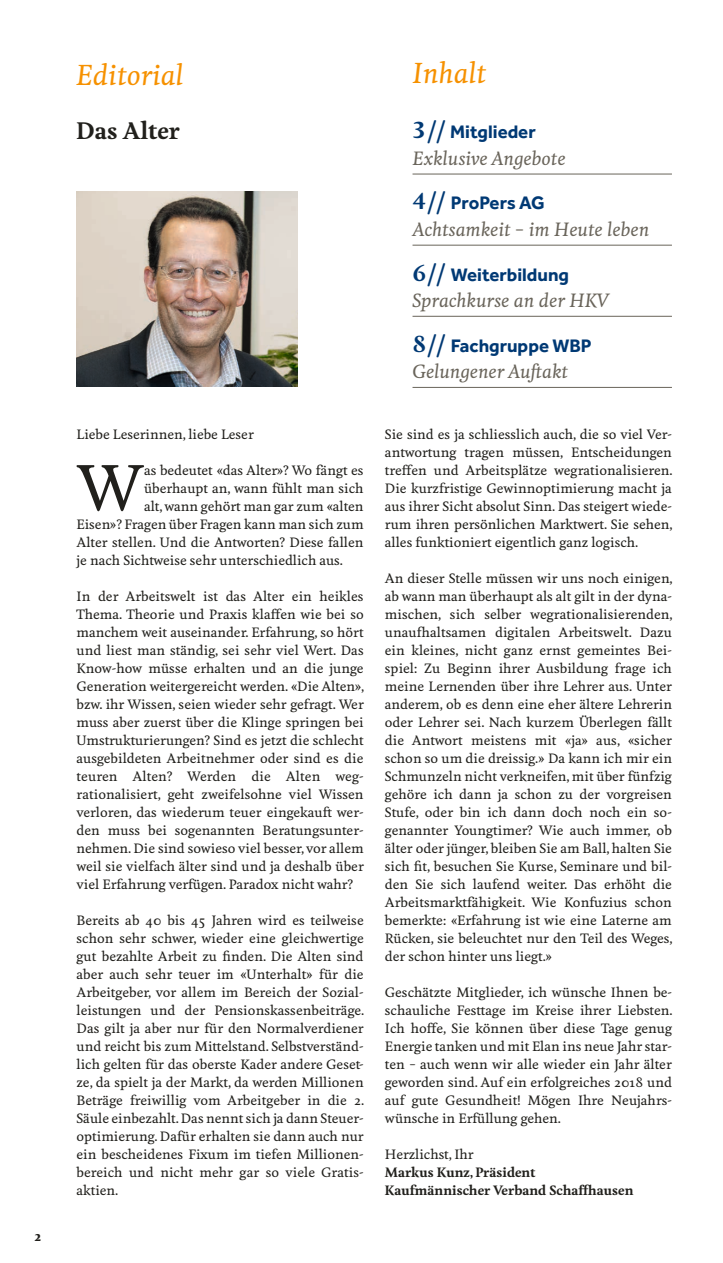
<style>
.page{position:relative;width:723px;height:1263px;background:#fff}
.page>*{position:absolute;margin:0;border:0;box-sizing:border-box;transform-origin:0 0}
.t1{font:500 61.35px "Feijoa";color:#21201c}
.t2{font:italic 500 27px "Feijoa";color:#f69100}
.t3{font:700 22.5px "Feijoa";color:#21201c}
.t4{font:700 18.75px "Effra Std";color:#003974}
.t5{font:italic 500 18px "Feijoa";color:#69645a}
.t6{font:700 13.5px "Feijoa";color:#21201c}
.t7{font:500 12.75px/18px "Feijoa";color:#21201c;text-align:justify}
.t8{font:700 12.75px/18px "Feijoa";color:#21201c}
.s1{font-family:"Feijoa";font-size:21.75px}
</style>
<div class="page">
<img style="left:77px;top:191px;width:221px;height:196px">
<hr style="left:412px;top:174px;width:260px;height:1px;background:#69645a">
<hr style="left:412px;top:245px;width:260px;height:1px;background:#69645a">
<hr style="left:412px;top:316px;width:260px;height:1px;background:#69645a">
<hr style="left:412px;top:387px;width:260px;height:1px;background:#69645a">
<p class="t6" style="left:34px;top:1226px;width:9px">2</p>
<h2 class="t2" style="left:76px;top:57px;width:109px">Editorial</h2>
<h2 class="t2" style="left:412px;top:56px;width:75px">Inhalt</h2>
<h3 class="t3" style="left:77px;top:115px;width:105px">Das Alter</h3>
<h3 class="t4" style="left:412px;top:121px;width:125px"><span class="s1">3 //</span> Mitglieder</h3>
<h3 class="t5" style="left:412px;top:147px;width:154px">Exklusive Angebote</h3>
<h3 class="t4" style="left:412px;top:192px;width:134px"><span class="s1">4 //</span> ProPers AG</h3>
<h3 class="t5" style="left:412px;top:218px;width:238px">Achtsamkeit – im Heute leben</h3>
<h3 class="t4" style="left:412px;top:263px;width:158px"><span class="s1">6 //</span> Weiterbildung</h3>
<h3 class="t5" style="left:412px;top:289px;width:198px">Sprachkurse an der HKV</h3>
<h3 class="t4" style="left:412px;top:334px;width:181px"><span class="s1">8 //</span> Fachgruppe WBP</h3>
<h3 class="t5" style="left:412px;top:360px;width:157px">Gelungener Auftakt</h3>
<p class="t7" style="left:77px;top:425px;width:179px">Liebe Leserinnen, liebe Leser</p>
<h1 class="t1" style="left:77px;top:449px;width:69px">W</h1>
<p class="t7" style="left:144px;top:461px;width:221px">as bedeutet «das Alter»? Wo fängt es</p>
<p class="t7" style="left:144px;top:479px;width:221px">überhaupt an, wann fühlt man sich</p>
<p class="t7" style="left:144px;top:497px;width:221px">alt, wann gehört man gar zum «alten</p>
<p class="t7" style="left:77px;top:515px;width:288px">Eisen»? Fragen über Fragen kann man sich zum</p>
<p class="t7" style="left:77px;top:533px;width:288px">Alter stellen. Und die Antworten? Diese fallen</p>
<p class="t7" style="left:77px;top:551px;width:268px">je nach Sichtweise sehr unterschiedlich aus.</p>
<p class="t7" style="left:77px;top:587px;width:289px">In der Arbeitswelt ist das Alter ein heikles Thema. Theorie und Praxis klaffen wie bei so manchem weit auseinander. Erfahrung, so hört und liest man ständig, sei sehr viel Wert. Das Know-how müsse erhalten und an die junge Generation weitergereicht werden. «Die Alten», bzw. ihr Wissen, seien wieder sehr gefragt. Wer muss aber zuerst über die Klinge springen bei Umstrukturierungen? Sind es jetzt die schlecht ausgebildeten Arbeitnehmer oder sind es die teuren Alten? Werden die Alten weg&shy;rationalisiert, geht zweifelsohne viel Wissen verloren, das wiederum teuer eingekauft wer&shy;den muss bei sogenannten Beratungsunter&shy;nehmen. Die sind sowieso viel besser, vor allem weil sie vielfach älter sind und ja deshalb über viel Erfahrung verfügen. Paradox nicht wahr?</p>
<p class="t7" style="left:77px;top:911px;width:289px">Bereits ab 40 bis 45 Jahren wird es teilweise schon sehr schwer, wieder eine gleichwertige gut bezahlte Arbeit zu finden. Die Alten sind aber auch sehr teuer im «Unterhalt» für die Arbeitgeber, vor allem im Bereich der Sozial&shy;leistungen und der Pensionskassenbeiträge.<br>Das gilt ja aber nur für den Normalverdiener und reicht bis zum Mittelstand. Selbstverständ&shy;lich gelten für das oberste Kader andere Geset&shy;ze, da spielt ja der Markt, da werden Millionen Beträge freiwillig vom Arbeitgeber in die 2.<br>Säule einbezahlt. Das nennt sich ja dann Steuer&shy;optimierung. Dafür erhalten sie dann auch nur ein bescheidenes Fixum im tiefen Millionen&shy;bereich und nicht mehr gar so viele Gratis&shy;aktien.</p>
<p class="t7" style="left:385px;top:425px;width:289px">Sie sind es ja schliesslich auch, die so viel Ver&shy;antwortung tragen müssen, Entscheidungen treffen und Arbeitsplätze wegrationalisieren.<br>Die kurzfristige Gewinnoptimierung macht ja aus ihrer Sicht absolut Sinn. Das steigert wiede&shy;rum ihren persönlichen Marktwert. Sie sehen, alles funktioniert eigentlich ganz logisch.</p>
<p class="t7" style="left:385px;top:569px;width:289px">An dieser Stelle müssen wir uns noch einigen, ab wann man überhaupt als alt gilt in der dyna&shy;mischen, sich selber wegrationalisierenden, unaufhaltsamen digitalen Arbeitswelt. Dazu ein kleines, nicht ganz ernst gemeintes Bei&shy;spiel: Zu Beginn ihrer Ausbildung frage ich meine Lernenden über ihre Lehrer aus. Unter anderem, ob es denn eine eher ältere Lehrerin oder Lehrer sei. Nach kurzem Überlegen fällt die Antwort meistens mit «ja» aus, «sicher schon so um die dreissig.» Da kann ich mir ein Schmunzeln nicht verkneifen, mit über fünfzig gehöre ich dann ja schon zu der vorgreisen Stufe, oder bin ich dann doch noch ein so&shy;genannter Youngtimer? Wie auch immer, ob älter oder jünger, bleiben Sie am Ball, halten Sie sich fit, besuchen Sie Kurse, Seminare und bil&shy;den Sie sich laufend weiter. Das erhöht die Arbeitsmarktfähigkeit. Wie Konfuzius schon bemerkte: «Erfahrung ist wie eine Laterne am Rücken, sie beleuchtet nur den Teil des Weges, der schon hinter uns liegt.»</p>
<p class="t7" style="left:385px;top:983px;width:289px">Geschätzte Mitglieder, ich wünsche Ihnen be&shy;schauliche Festtage im Kreise ihrer Liebsten.<br>Ich hoffe, Sie können über diese Tage genug Energie tanken und mit Elan ins neue Jahr star&shy;ten – auch wenn wir alle wieder ein Jahr älter geworden sind. Auf ein erfolgreiches 2018 und auf gute Gesundheit! Mögen Ihre Neujahrs&shy;wünsche in Erfüllung gehen.</p>
<p class="t7" style="left:385px;top:1146px;width:90px">Herzlichst, Ihr</p>
<p class="t8" style="left:385px;top:1163px;width:250px">Markus Kunz, Präsident<br>Kaufmännischer Verband Schaffhausen</p>
</div>
